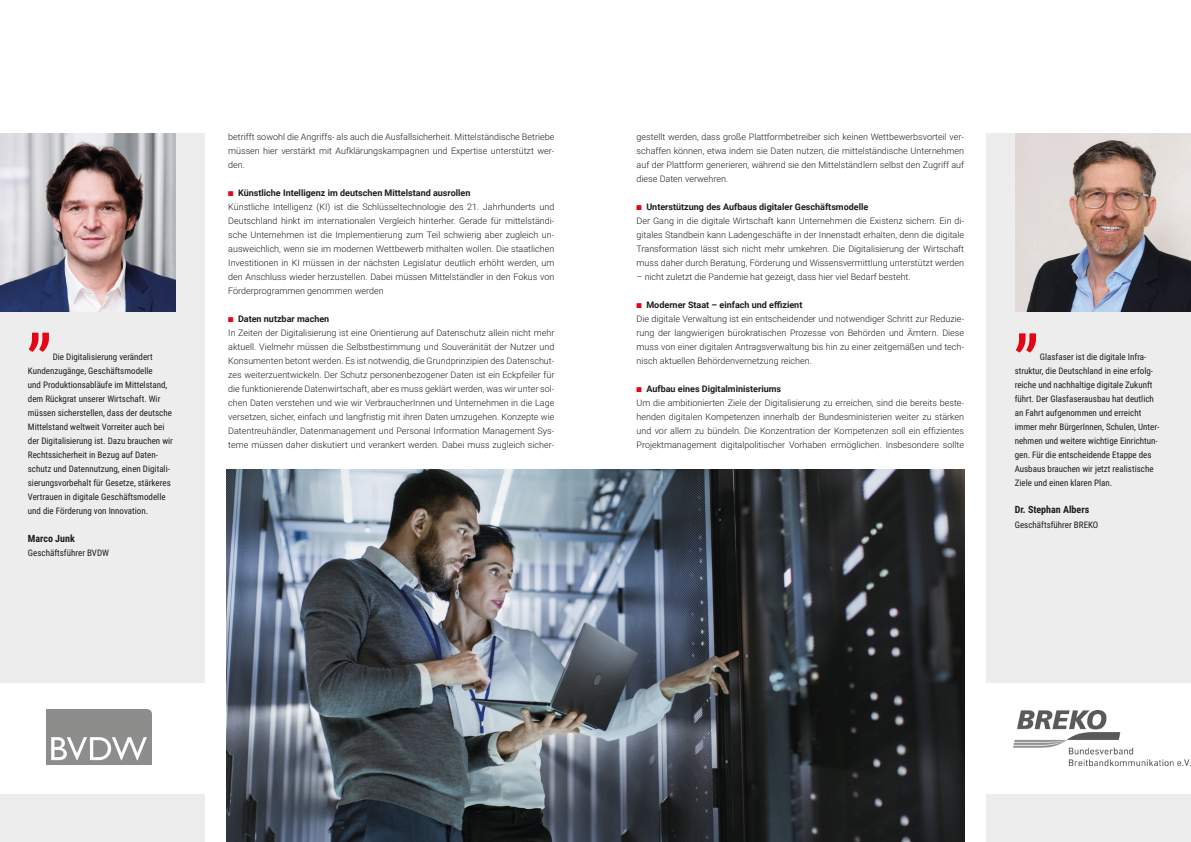
<style>
.page{position:relative;width:1191px;height:842px;background:#fff}
.page>*{position:absolute;margin:0;border:0;box-sizing:border-box;transform-origin:0 0}
.t1{font:72px "Roboto";color:#e30614}
.t2{font:700 10px "Roboto Condensed";color:#1d1d1b}
.t3{font:300 9px/14px "Roboto";color:#1d1d1b;text-align:justify}
.t4{font:9px/14px "Roboto Condensed";color:#1d1d1b}
.t5{font:700 9px "Roboto";color:#1d1d1b}
.s1{color:#e30614}
</style>
<div class="page">
<div style="left:986px;top:133px;width:205px;height:709px;background:#ededed"></div>
<div style="left:986px;top:683px;width:205px;height:111px;background:#fff"></div>
<img style="left:1015px;top:133px;width:176px;height:179px">
<img style="left:1013px;top:710px;width:177px;height:56px">
<img style="left:227px;top:469px;width:737px;height:373px">
<div style="left:0;top:133px;width:204px;height:709px;background:#ededed"></div>
<div style="left:0;top:683px;width:204px;height:111px;background:#fff"></div>
<img style="left:0;top:133px;width:176px;height:178px">
<img style="left:46px;top:709px;width:105px;height:55px">
<p class="t1" style="left:27px;top:265px;width:26px">„</p>
<p class="t4" style="left:28px;top:350px;width:147px;text-indent:25px">Die Digitalisierung verändert Kundenzugänge, Geschäftsmodelle<br>und Produktionsabläufe im Mittelstand, dem Rückgrat unserer Wirtschaft. Wir müssen sicherstellen, dass der deutsche Mittelstand weltweit Vorreiter auch bei der Digitalisierung ist. Dazu brauchen wir Rechtssicherheit in Bezug auf Daten&shy;schutz und Datennutzung, einen Digitali&shy;sierungsvorbehalt für Gesetze, stärkeres Vertrauen in digitale Geschäftsmodelle und die Förderung von Innovation.</p>
<p class="t2" style="left:28px;top:532px;width:48px">Marco Junk</p>
<p class="t4" style="left:28px;top:546px;width:83px">Geschäftsführer BVDW</p>
<p class="t3" style="left:228px;top:129px;width:327px">betrifft sowohl die Angriffs- als auch die Ausfallsicherheit. Mittelständische Betriebe müssen hier verstärkt mit Aufklärungskampagnen und Expertise unterstützt wer&shy;den.</p>
<p class="t5" style="left:228px;top:186px;width:244px"><span class="s1">■</span> Künstliche Intelligenz im deutschen Mittelstand ausrollen</p>
<p class="t3" style="left:228px;top:199px;width:327px">Künstliche Intelligenz (KI) ist die Schlüsseltechnologie des 21. Jahrhunderts und Deutschland hinkt im internationalen Vergleich hinterher. Gerade für mittelständi&shy;sche Unternehmen ist die Implementierung zum Teil schwierig aber zugleich un&shy;ausweichlich, wenn sie im modernen Wettbewerb mithalten wollen. Die staatlichen Investitionen in KI müssen in der nächsten Legislatur deutlich erhöht werden, um den Anschluss wieder herzustellen. Dabei müssen Mittelständler in den Fokus von Förderprogrammen genommen werden</p>
<p class="t5" style="left:228px;top:312px;width:103px"><span class="s1">■</span> Daten nutzbar machen</p>
<p class="t3" style="left:228px;top:325px;width:327px">In Zeiten der Digitalisierung ist eine Orientierung auf Datenschutz allein nicht mehr aktuell. Vielmehr müssen die Selbstbestimmung und Souveränität der Nutzer und Konsumenten betont werden. Es ist notwendig, die Grundprinzipien des Datenschut&shy;zes weiterzuentwickeln. Der Schutz personenbezogener Daten ist ein Eckpfeiler für die funktionierende Datenwirtschaft, aber es muss geklärt werden, was wir unter sol&shy;chen Daten verstehen und wie wir VerbraucherInnen und Unternehmen in die Lage versetzen, sicher, einfach und langfristig mit ihren Daten umzugehen. Konzepte wie Datentreuhändler, Datenmanagement und Personal Information Management Sys&shy;teme müssen daher diskutiert und verankert werden. Dabei muss zugleich sicher-</p>
<p class="t3" style="left:636px;top:129px;width:329px">gestellt werden, dass große Plattformbetreiber sich keinen Wettbewerbsvorteil ver&shy;schaffen können, etwa indem sie Daten nutzen, die mittelständische Unternehmen auf der Plattform generieren, während sie den Mittelständlern selbst den Zugriff auf diese Daten verwehren.</p>
<p class="t5" style="left:636px;top:200px;width:233px"><span class="s1">■</span> Unterstützung des Aufbaus digitaler Geschäftsmodelle</p>
<p class="t3" style="left:636px;top:213px;width:329px">Der Gang in die digitale Wirtschaft kann Unternehmen die Existenz sichern. Ein di&shy;gitales Standbein kann Ladengeschäfte in der Innenstadt erhalten, denn die digitale Transformation lässt sich nicht mehr umkehren. Die Digitalisierung der Wirtschaft muss daher durch Beratung, Förderung und Wissensvermittlung unterstützt werden</p>
<p class="t3" style="left:636px;top:269px;width:275px">– nicht zuletzt die Pandemie hat gezeigt, dass hier viel Bedarf besteht.</p>
<p class="t5" style="left:636px;top:298px;width:167px"><span class="s1">■</span> Moderner Staat – einfach und effizient</p>
<p class="t3" style="left:636px;top:311px;width:329px">Die digitale Verwaltung ist ein entscheidender und notwendiger Schritt zur Reduzie&shy;rung der langwierigen bürokratischen Prozesse von Behörden und Ämtern. Diese muss von einer digitalen Antragsverwaltung bis hin zu einer zeitgemäßen und tech&shy;nisch aktuellen Behördenvernetzung reichen.</p>
<p class="t5" style="left:636px;top:382px;width:146px"><span class="s1">■</span> Aufbau eines Digitalministeriums</p>
<p class="t3" style="left:636px;top:395px;width:329px">Um die ambitionierten Ziele der Digitalisierung zu erreichen, sind die bereits beste&shy;henden digitalen Kompetenzen innerhalb der Bundesministerien weiter zu stärken und vor allem zu bündeln. Die Konzentration der Kompetenzen soll ein effizientes Projektmanagement digitalpolitischer Vorhaben ermöglichen. Insbesondere sollte</p>
<p class="t1" style="left:1014px;top:266px;width:26px">„</p>
<p class="t4" style="left:1014px;top:349px;width:146px;text-indent:25px">Glasfaser ist die digitale Infra&shy;struktur, die Deutschland in eine erfolg&shy;reiche und nachhaltige digitale Zukunft führt. Der Glasfaserausbau hat deutlich an Fahrt aufgenommen und erreicht immer mehr BürgerInnen, Schulen, Unter&shy;nehmen und weitere wichtige Einrichtun&shy;gen. Für die entscheidende Etappe des Ausbaus brauchen wir jetzt realistische Ziele und einen klaren Plan.</p>
<p class="t2" style="left:1014px;top:503px;width:76px">Dr. Stephan Albers</p>
<p class="t4" style="left:1014px;top:517px;width:85px">Geschäftsführer BREKO</p>
</div>
